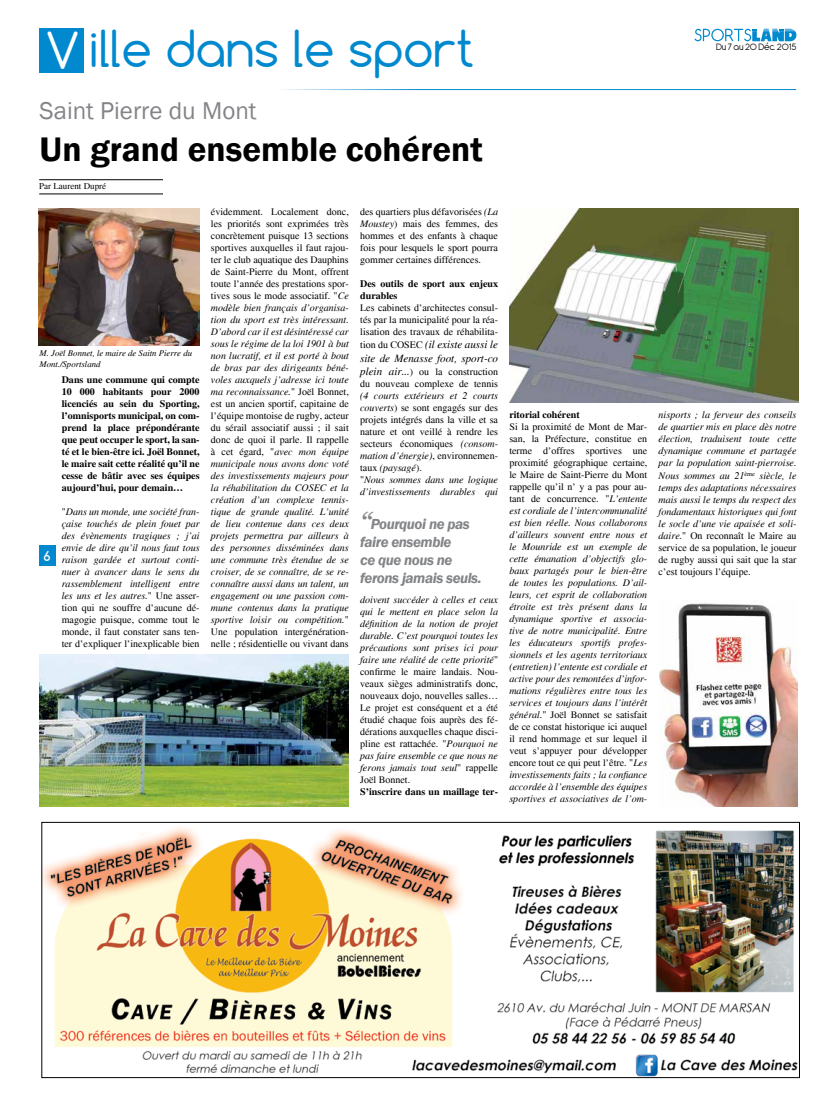
<style>
.page{position:relative;width:820px;height:1106px;background:#fff}
.page>*{position:absolute;margin:0;border:0;box-sizing:border-box;transform-origin:0 0}
.t1{font:48px "Comfortaa";color:#0089cf}
.t2{font:600 35px "Franklin Gothic";color:#000}
.t3{font:25px "Franklin Gothic";color:#828487}
.t4{font:italic 600 15px/18px "Franklin Gothic";letter-spacing:-.03em;color:#828487}
.t5{font:700 13px "Comfortaa";color:#fff}
.t6{font:italic 11px/13.2px "Times";color:#000}
.t7{font:italic 10px/12px "Times";color:#000;text-align:justify}
.t8{font:700 10px/12px "Times";color:#000;text-align:justify}
.t9{font:10px/12px "Times";color:#000;text-align:justify}
.t10{font:10px "Antipasto";letter-spacing:-.015em;color:#000}
.t11{font:9px "Times";color:#000}
.t12{font:italic 8.7px/10.5px "Times";color:#000}
.s1{color:#fff}
.s2{font-style:normal}
.s3{font-style:italic}
.s4{font-style:normal;font-size:10px}
.s5{font-style:italic;font-size:11px}
.s6{font-family:"Georgia";font-weight:400;font-size:30px}
</style>
<div class="page">
<div style="left:39px;top:545px;width:16px;height:20px;background:#0089cf"></div>
<hr style="left:39px;top:179px;width:124px;height:1px;background:#000">
<hr style="left:39px;top:194px;width:124px;height:1px;background:#000">
<svg style="left:694px;top:29px;width:102px;height:12px"></svg>
<div style="left:39px;top:28px;width:45px;height:45px;background:#0089cf"></div>
<hr style="left:227px;top:89px;width:568px;height:1px;background:#0089cf">
<img style="left:659px;top:603px;width:137px;height:203px">
<img style="left:39px;top:208px;width:160px;height:137px">
<img style="left:39px;top:654px;width:309px;height:152px">
<img style="left:509px;top:208px;width:288px;height:195px">
<img style="left:44px;top:827px;width:753px;height:248px">
<div style="left:42px;top:822px;width:757px;height:255px;border:1px solid #000"></div>
<h1 class="t1" style="left:46px;top:18px;width:430px"><span class="s1">V</span> ille dans le sport</h1>
<h3 class="t3" style="left:39px;top:95px;width:218px">Saint Pierre du Mont</h3>
<h2 class="t2" style="left:39px;top:128px;width:444px">Un grand ensemble cohérent</h2>
<p class="t11" style="left:39px;top:181px;width:68px">Par Laurent Dupré</p>
<p class="t12" style="left:39px;top:348px;width:154px">M. Joël Bonnet, le maire de Saitn Pierre du<br>Mont./Sportsland</p>
<h3 class="t5" style="left:43px;top:547px;width:9px">6</h3>
<p class="t8" style="left:62px;top:373px;width:139px">Dans une commune qui compte 10 000 habitants pour 2000 licenciés au sein du Sporting, l’omnisports municipal, on com&shy;prend la place prépondérante que peut occuper le sport, la san&shy;té et le bien-être ici. Joël Bonnet, le maire sait cette réalité qu’il ne cesse de bâtir avec ses équipes aujourd’hui, pour demain…</p>
<p class="t7" style="left:62px;top:505px;width:139px"><span class="s2">"</span>Dans un monde, une société fran&shy;çaise touchés de plein fouet par des évènements tragiques ; j’ai envie de dire qu’il nous faut tous raison gardée et surtout conti&shy;nuer à avancer dans le sens du rassemblement intelligent entre les uns et les autres.<span class="s2">" Une asser&shy;tion qui ne souffre d’aucune dé&shy;magogie puisque, comme tout le monde, il faut constater sans ten&shy;ter d’expliquer l’inexplicable bien</span></p>
<p class="t7" style="left:211px;top:206px;width:139px"><span class="s2">évidemment. Localement donc, les priorités sont exprimées très concrètement puisque 13 sections sportives auxquelles il faut rajou&shy;ter le club aquatique des Dauphins de Saint-Pierre du Mont, offrent toute l’année des prestations spor&shy;tives sous le mode associatif. "</span>Ce modèle bien français d’organisa&shy;tion du sport est très intéressant.<br>D’abord car il est désintéressé car sous le régime de la loi 1901 à but non lucratif, et il est porté à bout de bras par des dirigeants béné&shy;voles auxquels j’adresse ici toute ma reconnaissance.<span class="s2">" Joël Bonnet, est un ancien sportif, capitaine de l’équipe montoise de rugby, acteur du sérail associatif aussi ; il sait donc de quoi il parle. Il rappelle à cet égard, "</span>avec mon équipe municipale nous avons donc voté des investissements majeurs pour la réhabilitation du COSEC et la création d’un complexe tennis&shy;tique de grande qualité. L’unité de lieu contenue dans ces deux projets permettra par ailleurs à des personnes disséminées dans une commune très étendue de se croiser, de se connaître, de se re&shy;connaître aussi dans un talent, un engagement ou une passion com&shy;mune contenus dans la pratique sportive loisir ou compétition.<span class="s2">" Une population intergénération&shy;nelle ; résidentielle ou vivant dans</span></p>
<p class="t9" style="left:360px;top:206px;width:139px">des quartiers plus défavorisées <span class="s3">(La Moustey</span>) mais des femmes, des hommes et des enfants à chaque fois pour lesquels le sport pourra gommer certaines différences.</p>
<p class="t8" style="left:360px;top:278px;width:139px">Des outils de sport aux enjeux durables</p>
<p class="t9" style="left:360px;top:302px;width:139px">Les cabinets d’architectes consul&shy;tés par la municipalité pour la réa&shy;lisation des travaux de réhabilita-</p>
<p class="t6" style="left:360px;top:338px;width:139px"><span class="s4">tion du COSEC</span> (il existe aussi le site de Menasse foot, sport-co</p>
<p class="t9" style="left:360px;top:365px;width:139px"><span class="s5">plein air...</span>) ou la construction du nouveau complexe de tennis</p>
<p class="t7" style="left:360px;top:389px;width:139px;text-align:left">(4 courts extérieurs et 2 courts couverts<span class="s2">) se sont engagés sur des projets intégrés dans la ville et sa nature et ont veillé à rendre les secteurs économiques</span> (consom&shy;mation d’énergie)<span class="s2">, environnemen&shy;taux</span> (paysagé<span class="s2">).<br>"</span>Nous sommes dans une logique d’investissements durables qui</p>
<h3 class="t4" style="left:360px;top:515px;width:123px"><span class="s6">‘‘</span>Pourquoi ne pas faire ensemble<br>ce que nous ne ferons jamais seuls.</h3>
<p class="t7" style="left:360px;top:593px;width:139px">doivent succéder à celles et ceux qui le mettent en place selon la définition de la notion de projet durable. C’est pourquoi toutes les précautions sont prises ici pour faire une réalité de cette priorité<span class="s2">" confirme le maire landais. Nou&shy;veaux sièges administratifs donc, nouveaux dojo, nouvelles salles… Le projet est conséquent et a été étudié chaque fois auprès des fé&shy;dérations auxquelles chaque disci&shy;pline est rattachée. "</span>Pourquoi ne pas faire ensemble ce que nous ne ferons jamais tout seul<span class="s2">" rappelle Joël Bonnet.</span></p>
<p class="t8" style="left:360px;top:785px;width:139px">S’inscrire dans un maillage ter-</p>
<p class="t10" style="left:715px;top:41px;width:82px">Du 7 au 20 Déc. 2015</p>
<p class="t8" style="left:509px;top:409px;width:72px">ritorial cohérent</p>
<p class="t7" style="left:509px;top:421px;width:139px"><span class="s2">Si la proximité de Mont de Mar&shy;san, la Préfecture, constitue en terme d’offres sportives une proximité géographique certaine, le Maire de Saint-Pierre du Mont rappelle qu’il n’ y a pas pour au&shy;tant de concurrence. "</span>L’entente est cordiale de l’intercommunalité est bien réelle. Nous collaborons d’ailleurs souvent entre nous et le Mounride est un exemple de cette émanation d’objectifs glo&shy;baux partagés pour le bien-être de toutes les populations. D’ail&shy;leurs, cet esprit de collaboration étroite est très présent dans la dynamique sportive et associa&shy;tive de notre municipalité. Entre les éducateurs sportifs profes&shy;sionnels et les agents territoriaux (entretien) l’entente est cordiale et active pour des remontées d’infor&shy;mations régulières entre tous les services et toujours dans l’intérêt général.<span class="s2">" Joël Bonnet se satisfait de ce constat historique ici auquel il rend hommage et sur lequel il veut s’appuyer pour développer encore tout ce qui peut l’être. "</span>Les investissements faits ; la confiance accordée à l’ensemble des équipes sportives et associatives de l’om-</p>
<p class="t7" style="left:658px;top:409px;width:139px">nisports ; la ferveur des conseils de quartier mis en place dès notre élection, traduisent toute cette dynamique commune et partagée par la population saint-pierroise.</p>
<p class="t7" style="left:658px;top:470px;width:139px">Nous sommes au 21<sup>ème</sup> siècle, le temps des adaptations nécessaires mais aussi le temps du respect des fondamentaux historiques qui font le socle d’une vie apaisée et soli&shy;daire.<span class="s2">" On reconnaît le Maire au service de sa population, le joueur de rugby aussi qui sait que la star c’est toujours l’équipe.</span></p>
</div>
